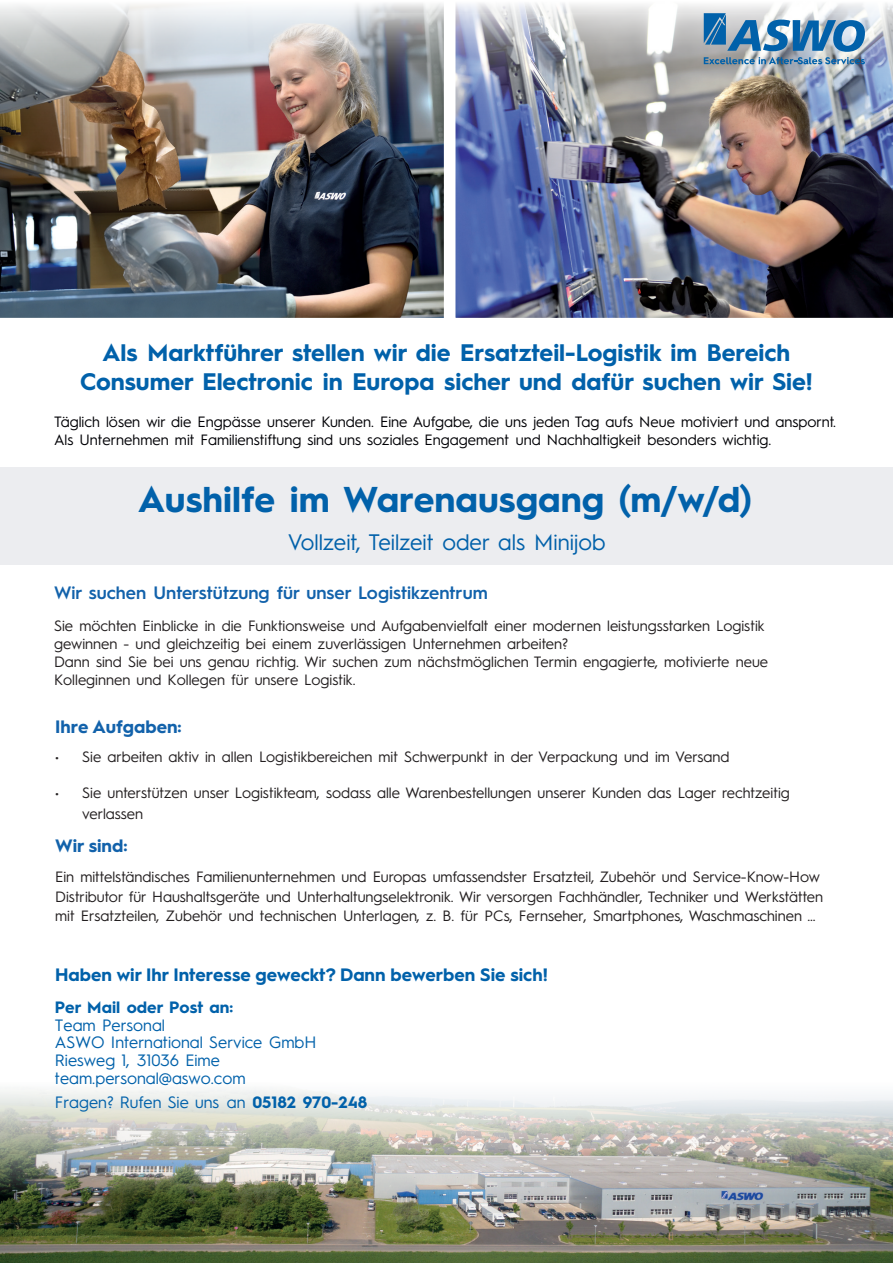
<style>
.page{position:relative;width:893px;height:1263px;background:#fff}
.page>*{position:absolute;margin:0;border:0;box-sizing:border-box;transform-origin:0 0}
.t1{font:700 36px "Hurme Geometric Sans 1";color:#0161aa}
.t2{font:700 24px/28.8px "Hurme Geometric Sans 1";color:#0161aa;text-align:center}
.t3{font:22.5px "Hurme Geometric Sans 1";color:#0161aa}
.t4{font:700 18px "Hurme Geometric Sans 1";color:#0161aa}
.t5{font:600 18px "Hurme Geometric Sans 1";color:#1262ab}
.t6{font:700 18px "Hurme Geometric Sans 1";color:#1262ab}
.t7{font:16.5px/17.5px "Hurme Geometric Sans 1";color:#0161aa}
.t8{font:700 16.5px "Hurme Geometric Sans 1";color:#0161aa}
.t9{font:15px/18px "Hurme Geometric Sans 1";color:#231f20}
.t10{font:15px/18px "Hurme Geometric Sans 1";color:#000005}
.s1{font-weight:700}
</style>
<div class="page">
<div style="left:0;top:467px;width:893px;height:97px;background:#ecedf0"></div>
<img style="left:0;top:1089px;width:893px;height:174px">
<img style="left:455px;top:3px;width:438px;height:315px">
<img style="left:0;top:3px;width:444px;height:315px">
<svg style="left:704px;top:13px;width:161px;height:51px"></svg>
<h2 class="t2" style="left:80px;top:337px;width:734px">Als Marktführer stellen wir die Ersatzteil-Logistik im Bereich<br>Consumer Electronic in Europa sicher und dafür suchen wir Sie!</h2>
<p class="t10" style="left:54px;top:412px;width:783px">Täglich lösen wir die Engpässe unserer Kunden. Eine Aufgabe, die uns jeden Tag aufs Neue motiviert und anspornt.<br>Als Unternehmen mit Familienstiftung sind uns soziales Engagement und Nachhaltigkeit besonders wichtig.</p>
<h1 class="t1" style="left:138px;top:474px;width:615px">Aushilfe im Warenausgang (m/w/d)</h1>
<h3 class="t3" style="left:288px;top:527px;width:319px">Vollzeit, Teilzeit oder als Minijob</h3>
<p class="t5" style="left:54px;top:580px;width:435px">Wir suchen Unterstützung für unser Logistikzentrum</p>
<p class="t9" style="left:54px;top:615px;width:716px">Sie möchten Einblicke in die Funktionsweise und Aufgabenvielfalt einer modernen leistungsstarken Logistik gewinnen - und gleichzeitig bei einem zuverlässigen Unternehmen arbeiten?<br>Dann sind Sie bei uns genau richtig. Wir suchen zum nächstmöglichen Termin engagierte, motivierte neue Kolleginnen und Kollegen für unsere Logistik.</p>
<p class="t6" style="left:55px;top:714px;width:128px">Ihre Aufgaben:</p>
<p class="t9" style="left:55px;top:746px;width:676px">• Sie arbeiten aktiv in allen Logistikbereichen mit Schwerpunkt in der Verpackung und im Versand</p>
<p class="t9" style="left:82px;top:780px;width:709px;line-height:21.6px;text-indent:-27px">• Sie unterstützen unser Logistikteam, sodass alle Warenbestellungen unserer Kunden das Lager rechtzeitig verlassen</p>
<p class="t6" style="left:55px;top:833px;width:74px">Wir sind:</p>
<p class="t9" style="left:55px;top:866px;width:769px;line-height:19.5px">Ein mittelständisches Familienunternehmen und Europas umfassendster Ersatzteil, Zubehör und Service-Know-How<br>Distributor für Haushaltsgeräte und Unterhaltungselektronik. Wir versorgen Fachhändler, Techniker und Werkstätten mit Ersatzteilen, Zubehör und technischen Unterlagen, z. B. für PCs, Fernseher, Smartphones, Waschmaschinen …</p>
<p class="t4" style="left:55px;top:962px;width:494px">Haben wir Ihr Interesse geweckt? Dann bewerben Sie sich!</p>
<p class="t8" style="left:55px;top:996px;width:180px">Per Mail oder Post an:</p>
<p class="t7" style="left:55px;top:1015px;width:263px">Team Personal<br>ASWO International Service GmbH<br>Riesweg 1, 31036 Eime team.personal@aswo.com</p>
<p class="t7" style="left:55px;top:1092px;width:314px">Fragen? Rufen Sie uns an <span class="s1">05182 970-248</span></p>
</div>
